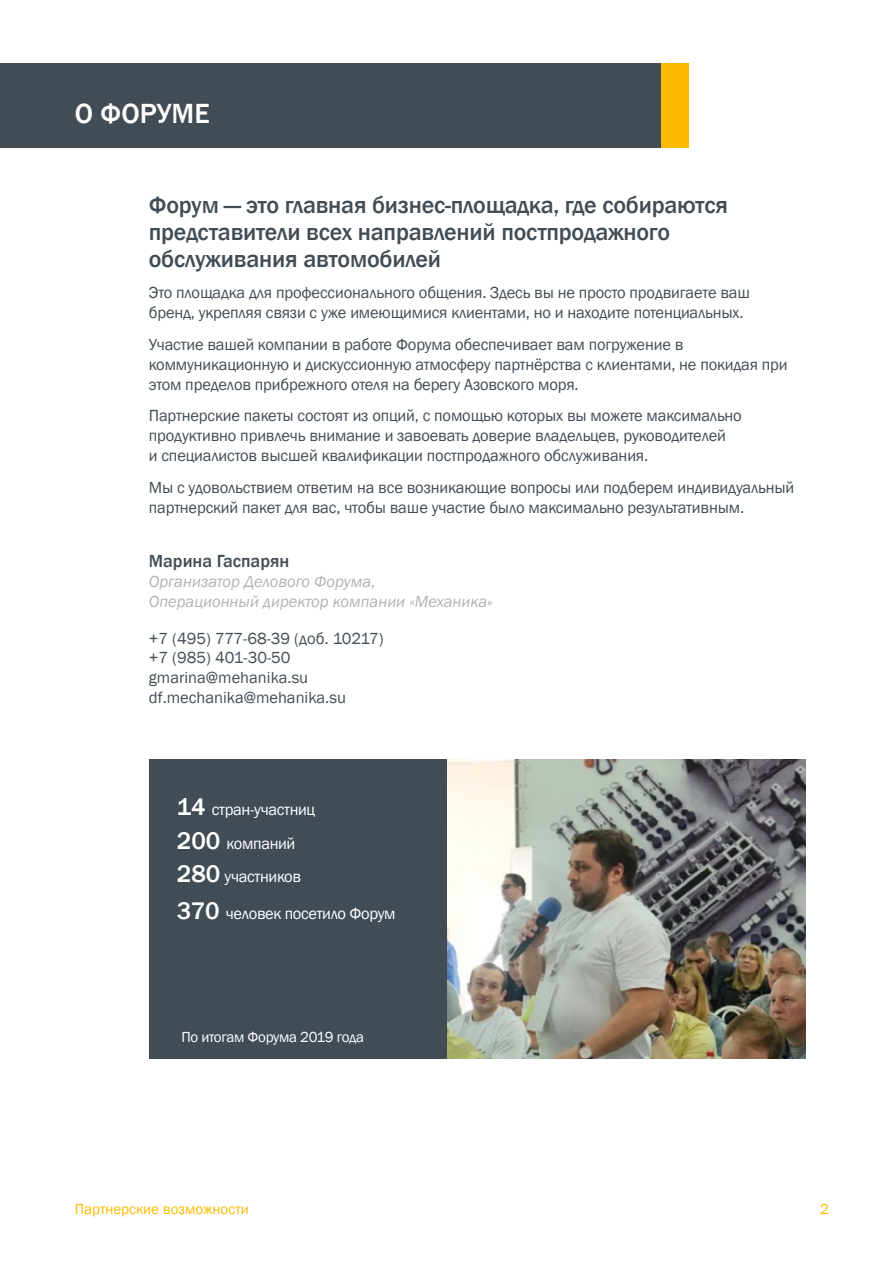
<style>
.page{position:relative;width:893px;height:1263px;background:#fff}
.page>*{position:absolute;margin:0;border:0;box-sizing:border-box;transform-origin:0 0}
.t1{font:500 28.5px "Franklin Gothic";color:#fff}
.t2{font:500 24px/27px "Franklin Gothic";letter-spacing:-.01em;color:#424c55}
.t3{font:500 18px "Franklin Gothic";color:#424c55}
.t4{font:16.5px/19.8px "Franklin Gothic";letter-spacing:-.01em;color:#424c55}
.t5{font:italic 16.5px/19.8px "Franklin Gothic";color:#afb3b6}
.t6{font:16.5px/33.3px "Franklin Gothic";letter-spacing:-.02em;color:#fff}
.t7{font:15px "Franklin Gothic";color:#fbba00}
.t8{font:15px "Franklin Gothic";letter-spacing:-.02em;color:#fff}
.s1{font-weight:500;font-size:24.75px}
</style>
<div class="page">
<img style="left:446px;top:760px;width:359px;height:299px">
<div style="left:621px;top:63px;width:68px;height:85px;background:#fbba00"></div>
<div style="left:0;top:63px;width:661px;height:85px;background:#424c55"></div>
<div style="left:149px;top:760px;width:297px;height:299px;background:#424c55"></div>
<h1 class="t1" style="left:75px;top:96px;width:136px">О ФОРУМЕ</h1>
<h2 class="t2" style="left:149px;top:191px;width:581px">Форум — это главная бизнес-площадка, где собираются представители всех направлений постпродажного обслуживания автомобилей</h2>
<p class="t4" style="left:149px;top:283px;width:603px">Это площадка для профессионального общения. Здесь вы не просто продвигаете ваш бренд, укрепляя связи с уже имеющимися клиентами, но и находите потенциальных.</p>
<p class="t4" style="left:149px;top:335px;width:640px">Участие вашей компании в работе Форума обеспечивает вам погружение в коммуникационную и дискуссионную атмосферу партнёрства с клиентами, не покидая при этом пределов прибрежного отеля на берегу Азовского моря.</p>
<p class="t4" style="left:149px;top:406px;width:594px">Партнерские пакеты состоят из опций, с помощью которых вы можете максимально продуктивно привлечь внимание и завоевать доверие владельцев, руководителей<br>и специалистов высшей квалификации постпродажного обслуживания.</p>
<p class="t4" style="left:149px;top:478px;width:647px">Мы с удовольствием ответим на все возникающие вопросы или подберем индивидуальный партнерский пакет для вас, чтобы ваше участие было максимально результативным.</p>
<p class="t3" style="left:149px;top:550px;width:142px">Марина Гаспарян</p>
<p class="t5" style="left:149px;top:572px;width:346px">Организатор Делового Форума,<br>Операционный директор компании «Механика»</p>
<p class="t4" style="left:149px;top:629px;width:236px">+7 (495) 777-68-39 (доб. 10217) +7 (985) 401-30-50 gmarina@mehanika.su df.mechanika@mehanika.su</p>
<p class="t6" style="left:177px;top:794px;width:140px"><span class="s1">14</span> стран-участниц<br><span class="s1">200</span> компаний</p>
<p class="t6" style="left:177px;top:861px;width:126px"><span class="s1">280</span> участников</p>
<p class="t6" style="left:177px;top:898px;width:220px"><span class="s1">370</span> человек посетило Форум</p>
<p class="t8" style="left:181px;top:1028px;width:184px">По итогам Форума 2019 года</p>
<p class="t7" style="left:75px;top:1200px;width:175px">Партнерские возможности</p>
<p class="t7" style="left:820px;top:1200px;width:10px">2</p>
</div>
